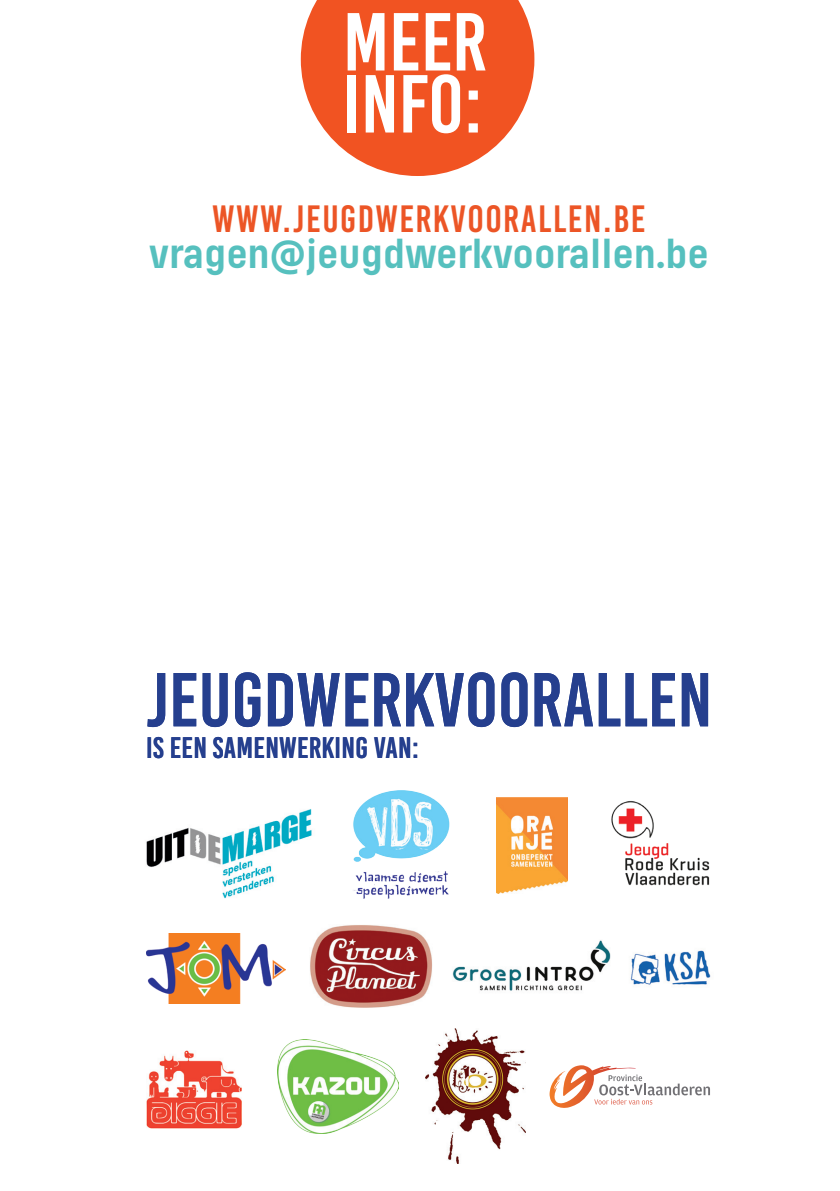
<style>
.page{position:relative;width:840px;height:1191px;background:#fff}
.page>*{position:absolute;margin:0;border:0;box-sizing:border-box;transform-origin:0 0}
.t1{font:82px/62px "Bebas Kai";color:#fff}
.t2{font:76px "Bebas Kai";color:#253f8e}
.t3{font:700 42px "Pilcrow";color:#56c0be}
.t4{font:38px "Bebas Kai";letter-spacing:.04em;color:#ec5526}
.t5{font:29.6px "Bebas Kai";letter-spacing:.01em;color:#253f8e}
</style>
<div class="page">
<svg style="left:300px;top:0;width:234px;height:176px;fill:#f15322"></svg>
<svg style="left:549px;top:1065px;width:160px;height:43px"></svg>
<img style="left:353px;top:790px;width:97px;height:109px">
<img style="left:278px;top:1039px;width:120px;height:94px">
<img style="left:146px;top:809px;width:166px;height:90px">
<img style="left:310px;top:925px;width:122px;height:82px">
<img style="left:147px;top:933px;width:138px;height:70px">
<img style="left:425px;top:1028px;width:100px;height:135px">
<img style="left:611px;top:801px;width:98px;height:85px">
<img style="left:452px;top:940px;width:158px;height:51px">
<img style="left:630px;top:950px;width:81px;height:35px">
<img style="left:496px;top:797px;width:70px;height:96px">
<img style="left:146px;top:1050px;width:95px;height:78px">
<h1 class="t1" style="left:343px;top:12px;width:146px">MEER<br>INFO:</h1>
<p class="t4" style="left:212px;top:198px;width:434px">WWW.JEUGDWERKVOORALLEN.BE</p>
<p class="t3" style="left:149px;top:233px;width:561px">vragen@jeugdwerkvoorallen.be</p>
<h2 class="t2" style="left:146px;top:659px;width:33px">JEUGDWERKVOORALLEN</h2>
<p class="t5" style="left:146px;top:731px;width:274px">IS EEN SAMENWERKING VAN:</p>
<h2 class="t2" style="left:146px;top:659px;width:33px">EEROL</h2>
</div>
